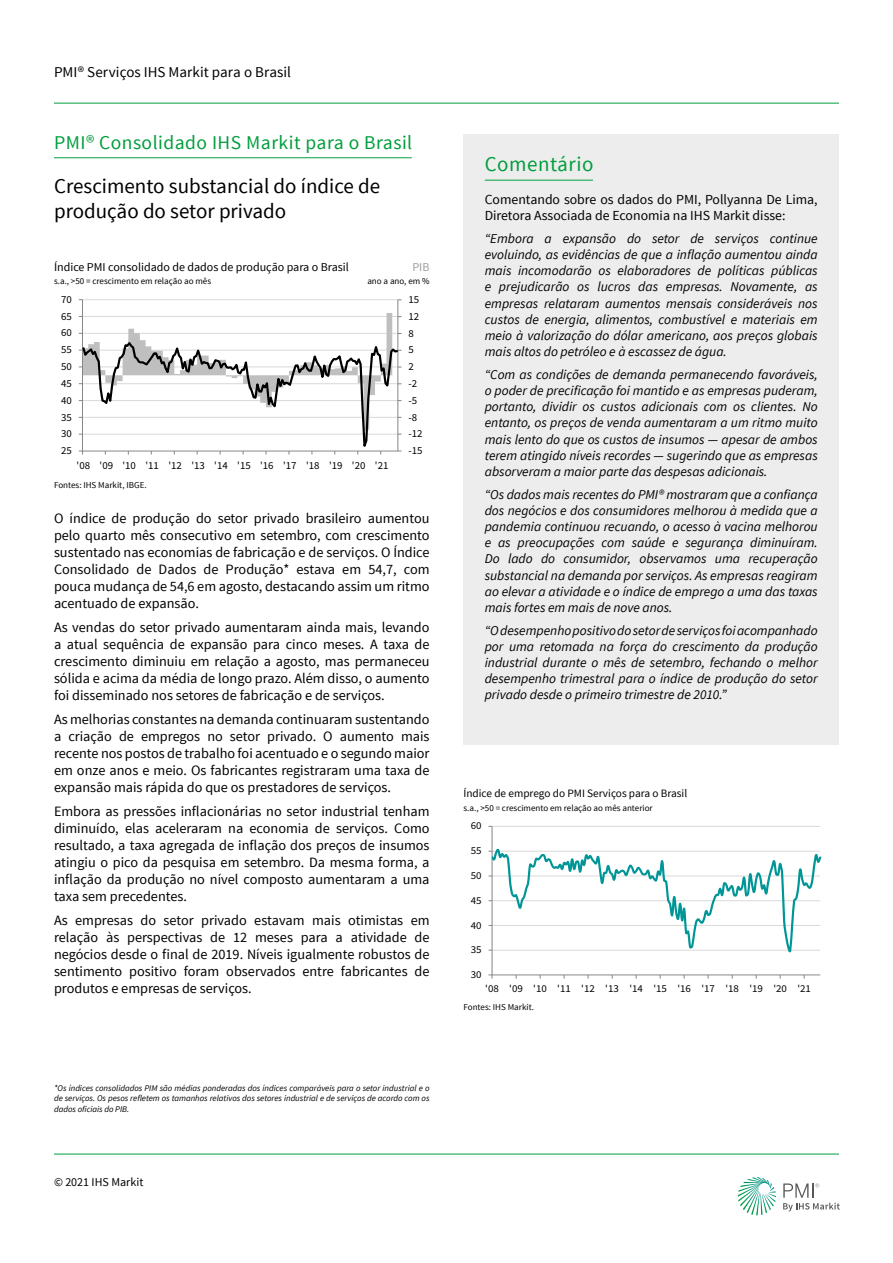
<style>
.page{position:relative;width:893px;height:1263px;background:#fff}
.page>*{position:absolute;margin:0;border:0;box-sizing:border-box;transform-origin:0 0}
.t1{font:21px/25.2px "Source Sans Pro";color:#000}
.Section_header{font:21px "Source Sans Pro";letter-spacing:.025em;color:#009e3d}
.Section_header-2{font:19.5px "Source Sans Pro";letter-spacing:.025em;color:#009e3d}
.t2{font:15px "Source Sans Pro";color:#000}
.Body_copy_2{font:14.25px/17.1px "Source Sans Pro";color:#000;text-align:justify}
.Comment{font:13.8px/16.5px "Source Sans Pro";color:#000}
.Comment-2{font:italic 13.5px/16.2px "Source Sans Pro";color:#000;text-align:justify}
.Chart_title{font:12px "Source Sans Pro";color:#000}
.Chart_title-2{font:12px "Source Sans Pro";color:#9d9d9c}
.Chart_title-3{font:11.25px "Source Sans Pro";color:#000}
.t3{font:10.65px "Source Sans Pro";letter-spacing:-.005em;color:#000}
.t4{font:10.5px "Source Sans Pro";letter-spacing:-.005em;color:#000;scale:1.04 1}
.Axis_title{font:9px "Source Sans Pro";color:#000}
.Boiler{font:italic 8.7px/10.5px "Source Sans Pro";color:#000;text-align:justify}
</style>
<div class="page">
<hr style="left:54px;top:103px;width:785px;height:1px;background:#009e3d">
<svg style="left:738px;top:1177px;width:38px;height:38px"></svg>
<svg style="left:783px;top:1183px;width:57px;height:28px"></svg>
<hr style="left:54px;top:1154px;width:785px;height:1px;background:#009e3d">
<hr style="left:54px;top:157px;width:358px;height:1px;background:#009e3d">
<hr style="left:82px;top:299px;width:316px;height:1px;background:#d9d9d9">
<hr style="left:397px;top:300px;width:1px;height:151px;background:#868686">
<hr style="left:82px;top:300px;width:1px;height:151px;background:#868686">
<svg style="left:79px;top:313px;width:323px;height:141px"></svg>
<div style="left:463px;top:193px;width:376px;height:552px;background:#ededed"></div>
<div style="left:463px;top:134px;width:376px;height:59px;background:#ededed"></div>
<hr style="left:485px;top:180px;width:108px;height:1px;background:#009e3d">
<hr style="left:492px;top:826px;width:328px;height:1px;background:#d9d9d9">
<hr style="left:492px;top:826px;width:1px;height:149px;background:#868686">
<hr style="left:492px;top:974px;width:328px;height:1px;background:#868686">
<svg style="left:488px;top:974px;width:5px;height:4px"></svg>
<svg style="left:488px;top:848px;width:333px;height:105px"></svg>
<p class="t2" style="left:54px;top:63px;width:238px">PMI® Serviços IHS Markit para o Brasil</p>
<p class="Section_header-2" style="left:54px;top:130px;width:360px">PMI® Consolidado IHS Markit para o Brasil</p>
<p class="t1" style="left:54px;top:173px;width:328px">Crescimento substancial do índice de produção do setor privado</p>
<p class="Chart_title" style="left:54px;top:259px;width:296px">Índice PMI consolidado de dados de produção para o Brasil</p>
<p class="Axis_title" style="left:54px;top:276px;width:159px">s.a., &gt;50 = crescimento em relação ao mês</p>
<p class="Chart_title-2" style="left:412px;top:259px;width:19px">PIB</p>
<p class="Axis_title" style="left:367px;top:276px;width:64px">ano a ano, em %</p>
<p class="t3" style="left:61px;top:293px;width:12px">70</p>
<p class="t3" style="left:408px;top:293px;width:12px">15</p>
<p class="t3" style="left:61px;top:309px;width:12px">65</p>
<p class="t3" style="left:408px;top:310px;width:12px">12</p>
<p class="t3" style="left:61px;top:326px;width:12px">60</p>
<p class="t3" style="left:408px;top:326px;width:7px">8</p>
<p class="t3" style="left:61px;top:343px;width:12px">55</p>
<p class="t3" style="left:408px;top:343px;width:7px">5</p>
<p class="t3" style="left:61px;top:360px;width:12px">50</p>
<p class="t3" style="left:408px;top:360px;width:7px">2</p>
<p class="t3" style="left:61px;top:377px;width:12px">45</p>
<p class="t3" style="left:408px;top:377px;width:10px">-2</p>
<p class="t3" style="left:61px;top:393px;width:12px">40</p>
<p class="t3" style="left:408px;top:394px;width:10px">-5</p>
<p class="t3" style="left:61px;top:410px;width:12px">35</p>
<p class="t3" style="left:408px;top:410px;width:10px">-8</p>
<p class="t3" style="left:61px;top:427px;width:12px">30</p>
<p class="t3" style="left:408px;top:427px;width:16px">-12</p>
<p class="t3" style="left:61px;top:444px;width:12px">25</p>
<p class="t3" style="left:408px;top:444px;width:16px">-15</p>
<p class="t3" style="left:77px;top:458px;width:313px">'08 '09 '10 '11 '12 '13 '14 '15 '16 '17 '18 '19 '20 '21</p>
<p class="Axis_title" style="left:54px;top:479px;width:94px">Fontes: IHS Markit, IBGE.</p>
<p class="Body_copy_2" style="left:54px;top:510px;width:377px">O índice de produção do setor privado brasileiro aumentou pelo quarto mês consecutivo em setembro, com crescimento sustentado nas economias de fabricação e de serviços. O Índice Consolidado de Dados de Produção* estava em 54,7, com pouca mudança de 54,6 em agosto, destacando assim um ritmo acentuado de expansão.</p>
<p class="Body_copy_2" style="left:54px;top:619px;width:377px">As vendas do setor privado aumentaram ainda mais, levando a atual sequência de expansão para cinco meses. A taxa de crescimento diminuiu em relação a agosto, mas permaneceu sólida e acima da média de longo prazo. Além disso, o aumento foi disseminado nos setores de fabricação e de serviços.</p>
<p class="Body_copy_2" style="left:54px;top:711px;width:377px">As melhorias constantes na demanda continuaram sustentando a criação de empregos no setor privado. O aumento mais recente nos postos de trabalho foi acentuado e o segundo maior em onze anos e meio. Os fabricantes registraram uma taxa de expansão mais rápida do que os prestadores de serviços.</p>
<p class="Body_copy_2" style="left:54px;top:803px;width:377px">Embora as pressões inflacionárias no setor industrial tenham diminuído, elas aceleraram na economia de serviços. Como resultado, a taxa agregada de inflação dos preços de insumos atingiu o pico da pesquisa em setembro. Da mesma forma, a inflação da produção no nível composto aumentaram a uma taxa sem precedentes.</p>
<p class="Body_copy_2" style="left:54px;top:911px;width:377px">As empresas do setor privado estavam mais otimistas em relação às perspectivas de 12 meses para a atividade de negócios desde o final de 2019. Níveis igualmente robustos de sentimento positivo foram observados entre fabricantes de produtos e empresas de serviços.</p>
<p class="Boiler" style="left:54px;top:1083px;width:377px">*Os índices consolidados PIM são médias ponderadas dos índices comparáveis para o setor industrial e o de serviços. Os pesos refletem os tamanhos relativos dos setores industrial e de serviços de acordo com os dados oficiais do PIB.</p>
<p class="Chart_title" style="left:54px;top:1175px;width:91px">© 2021 IHS Markit</p>
<p class="Section_header" style="left:485px;top:151px;width:110px">Comentário</p>
<p class="Comment" style="left:485px;top:191px;width:334px">Comentando sobre os dados do PMI, Pollyanna De Lima,<br>Diretora Associada de Economia na IHS Markit disse:</p>
<p class="Comment-2" style="left:485px;top:230px;width:334px">“Embora a expansão do setor de serviços continue evoluindo, as evidências de que a inflação aumentou ainda mais incomodarão os elaboradores de políticas públicas e prejudicarão os lucros das empresas. Novamente, as empresas relataram aumentos mensais consideráveis nos custos de energia, alimentos, combustível e materiais em meio à valorização do dólar americano, aos preços globais mais altos do petróleo e à escassez de água.</p>
<p class="Comment-2" style="left:485px;top:366px;width:334px">“Com as condições de demanda permanecendo favoráveis, o poder de precificação foi mantido e as empresas puderam, portanto, dividir os custos adicionais com os clientes. No entanto, os preços de venda aumentaram a um ritmo muito mais lento do que os custos de insumos — apesar de ambos terem atingido níveis recordes — sugerindo que as empresas absorveram a maior parte das despesas adicionais.</p>
<p class="Comment-2" style="left:485px;top:486px;width:334px">“Os dados mais recentes do PMI® mostraram que a confiança dos negócios e dos consumidores melhorou à medida que a pandemia continuou recuando, o acesso à vacina melhorou e as preocupações com saúde e segurança diminuíram.<br>Do lado do consumidor, observamos uma recuperação substancial na demanda por serviços. As empresas reagiram ao elevar a atividade e o índice de emprego a uma das taxas mais fortes em mais de nove anos.</p>
<p class="Comment-2" style="left:485px;top:622px;width:334px">“O desempenho positivo do setor de serviços foi acompanhado por uma retomada na força do crescimento da produção industrial durante o mês de setembro, fechando o melhor desempenho trimestral para o índice de produção do setor privado desde o primeiro trimestre de 2010.”</p>
<p class="Chart_title-3" style="left:463px;top:786px;width:225px">Índice de emprego do PMI Serviços para o Brasil</p>
<p class="Axis_title" style="left:463px;top:803px;width:191px">s.a., &gt;50 = crescimento em relação ao mês anterior</p>
<p class="t4" style="left:471px;top:819px;width:12px">60</p>
<p class="t4" style="left:471px;top:844px;width:12px">55</p>
<p class="t4" style="left:471px;top:869px;width:12px">50</p>
<p class="t4" style="left:471px;top:894px;width:12px">45</p>
<p class="t4" style="left:471px;top:918px;width:12px">40</p>
<p class="t4" style="left:471px;top:943px;width:12px">35</p>
<p class="t4" style="left:471px;top:968px;width:12px">30</p>
<p class="t4" style="left:485px;top:982px;width:315px">'08 '09 '10 '11 '12 '13 '14 '15 '16 '17 '18 '19 '20 '21</p>
<p class="Axis_title" style="left:463px;top:1001px;width:72px">Fontes: IHS Markit.</p>
</div>
